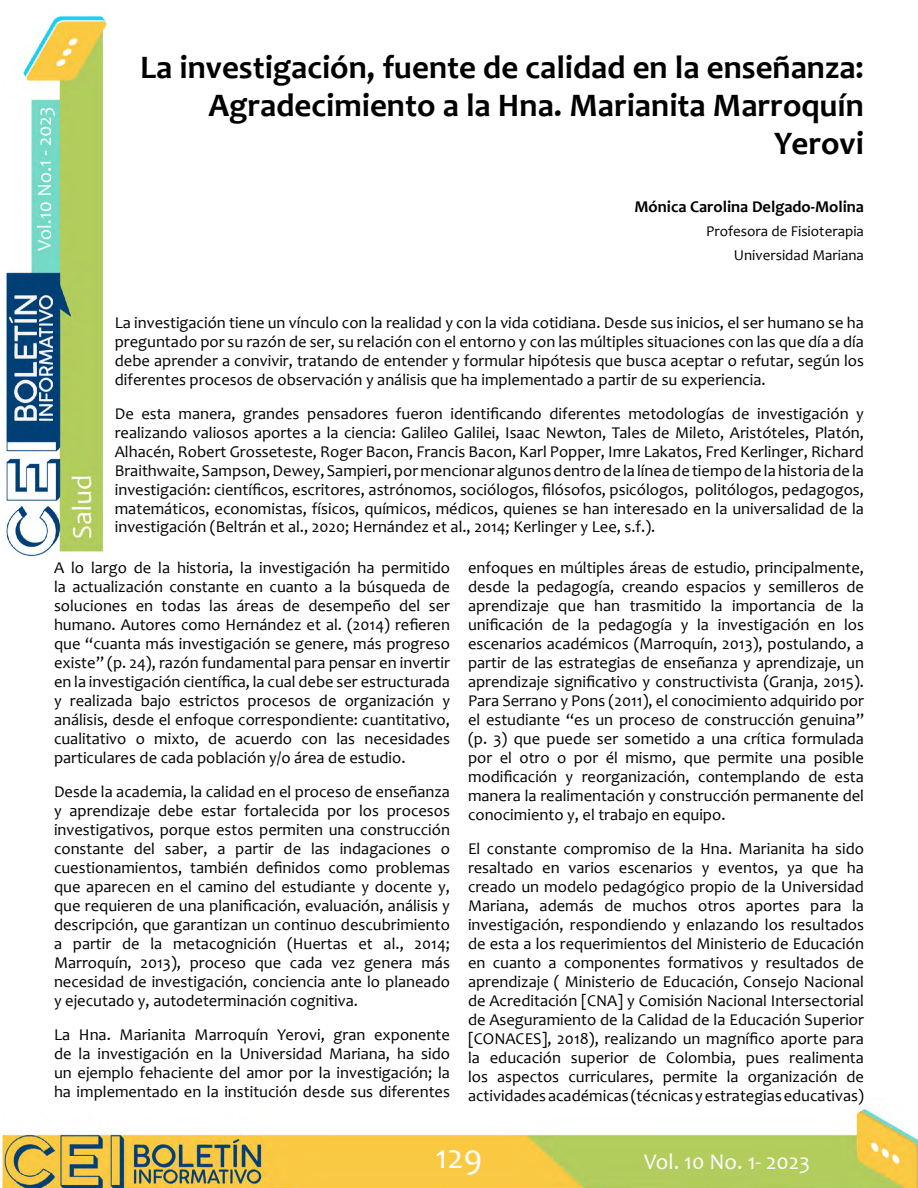
<style>
.page{position:relative;width:918px;height:1188px;background:#fff}
.page>*{position:absolute;margin:0;border:0;box-sizing:border-box;transform-origin:0 0}
.t1{font:34.5px "Candara";color:#fff}
.t2{font:700 33px/38px "Candara";color:#000;text-align:right}
.t3{font:22.5px "Candara";color:#fff}
.t4{font:16.5px/19px "Candara";color:#000;text-align:justify}
.t5{font:700 16.5px "Candara";color:#000}
.t6{font:15px/24px "Candara";color:#000;text-align:right}
</style>
<div class="page">
<img style="left:5px;top:15px;width:102px;height:541px">
<img style="left:2px;top:1109px;width:916px;height:79px">
<h2 class="t2" style="left:140px;top:48px;width:725px">La investigación, fuente de calidad en la enseñanza:<br>Agradecimiento a la Hna. Marianita Marroquín<br>Yerovi</h2>
<p class="t5" style="left:634px;top:196px;width:231px">Mónica Carolina Delgado-Molina</p>
<p class="t6" style="left:706px;top:219px;width:159px">Profesora de Fisioterapia<br>Universidad Mariana</p>
<p class="t4" style="left:115px;top:313px;width:751px">La investigación tiene un vínculo con la realidad y con la vida cotidiana. Desde sus inicios, el ser humano se ha preguntado por su razón de ser, su relación con el entorno y con las múltiples situaciones con las que día a día debe aprender a convivir, tratando de entender y formular hipótesis que busca aceptar o refutar, según los diferentes procesos de observación y análisis que ha implementado a partir de su experiencia.</p>
<p class="t4" style="left:115px;top:404px;width:751px">De esta manera, grandes pensadores fueron identificando diferentes metodologías de investigación y realizando valiosos aportes a la ciencia: Galileo Galilei, Isaac Newton, Tales de Mileto, Aristóteles, Platón, Alhacén, Robert Grosseteste, Roger Bacon, Francis Bacon, Karl Popper, Imre Lakatos, Fred Kerlinger, Richard Braithwaite, Sampson, Dewey, Sampieri, por mencionar algunos dentro de la línea de tiempo de la historia de la investigación: científicos, escritores, astrónomos, sociólogos, filósofos, psicólogos, politólogos, pedagogos, matemáticos, economistas, físicos, químicos, médicos, quienes se han interesado en la universalidad de la investigación (Beltrán et al., 2020; Hernández et al., 2014; Kerlinger y Lee, s.f.).</p>
<p class="t4" style="left:54px;top:558px;width:398px">A lo largo de la historia, la investigación ha permitido la actualización constante en cuanto a la búsqueda de soluciones en todas las áreas de desempeño del ser humano. Autores como Hernández et al. (2014) refieren que “cuanta más investigación se genere, más progreso existe” (p. 24), razón fundamental para pensar en invertir en la investigación científica, la cual debe ser estructurada y realizada bajo estrictos procesos de organización y análisis, desde el enfoque correspondiente: cuantitativo, cualitativo o mixto, de acuerdo con las necesidades particulares de cada población y/o área de estudio.</p>
<p class="t4" style="left:54px;top:782px;width:398px">Desde la academia, la calidad en el proceso de enseñanza y aprendizaje debe estar fortalecida por los procesos investigativos, porque estos permiten una construcción constante del saber, a partir de las indagaciones o cuestionamientos, también definidos como problemas que aparecen en el camino del estudiante y docente y, que requieren de una planificación, evaluación, análisis y descripción, que garantizan un continuo descubrimiento a partir de la metacognición (Huertas et al., 2014; Marroquín, 2013), proceso que cada vez genera más necesidad de investigación, conciencia ante lo planeado y ejecutado y, autodeterminación cognitiva.</p>
<p class="t4" style="left:54px;top:1025px;width:398px">La Hna. Marianita Marroquín Yerovi, gran exponente de la investigación en la Universidad Mariana, ha sido un ejemplo fehaciente del amor por la investigación; la ha implementado en la institución desde sus diferentes</p>
<p class="t4" style="left:468px;top:558px;width:398px">enfoques en múltiples áreas de estudio, principalmente, desde la pedagogía, creando espacios y semilleros de aprendizaje que han trasmitido la importancia de la unificación de la pedagogía y la investigación en los escenarios académicos (Marroquín, 2013), postulando, a partir de las estrategias de enseñanza y aprendizaje, un aprendizaje significativo y constructivista (Granja, 2015).<br>Para Serrano y Pons (2011), el conocimiento adquirido por el estudiante “es un proceso de construcción genuina” (p. 3) que puede ser sometido a una crítica formulada por el otro o por él mismo, que permite una posible modificación y reorganización, contemplando de esta manera la realimentación y construcción permanente del conocimiento y, el trabajo en equipo.</p>
<p class="t4" style="left:468px;top:839px;width:398px">El constante compromiso de la Hna. Marianita ha sido resaltado en varios escenarios y eventos, ya que ha creado un modelo pedagógico propio de la Universidad Mariana, además de muchos otros aportes para la investigación, respondiendo y enlazando los resultados de esta a los requerimientos del Ministerio de Educación en cuanto a componentes formativos y resultados de aprendizaje ( Ministerio de Educación, Consejo Nacional de Acreditación [CNA] y Comisión Nacional Intersectorial de Aseguramiento de la Calidad de la Educación Superior [CONACES], 2018), realizando un magnífico aporte para la educación superior de Colombia, pues realimenta los aspectos curriculares, permite la organización de actividades académicas (técnicas y estrategias educativas)</p>
<h1 class="t1" style="left:436px;top:1135px;width:48px">129</h1>
<h3 class="t3" style="left:644px;top:1147px;width:168px">Vol. 10 No. 1- 2023</h3>
</div>
